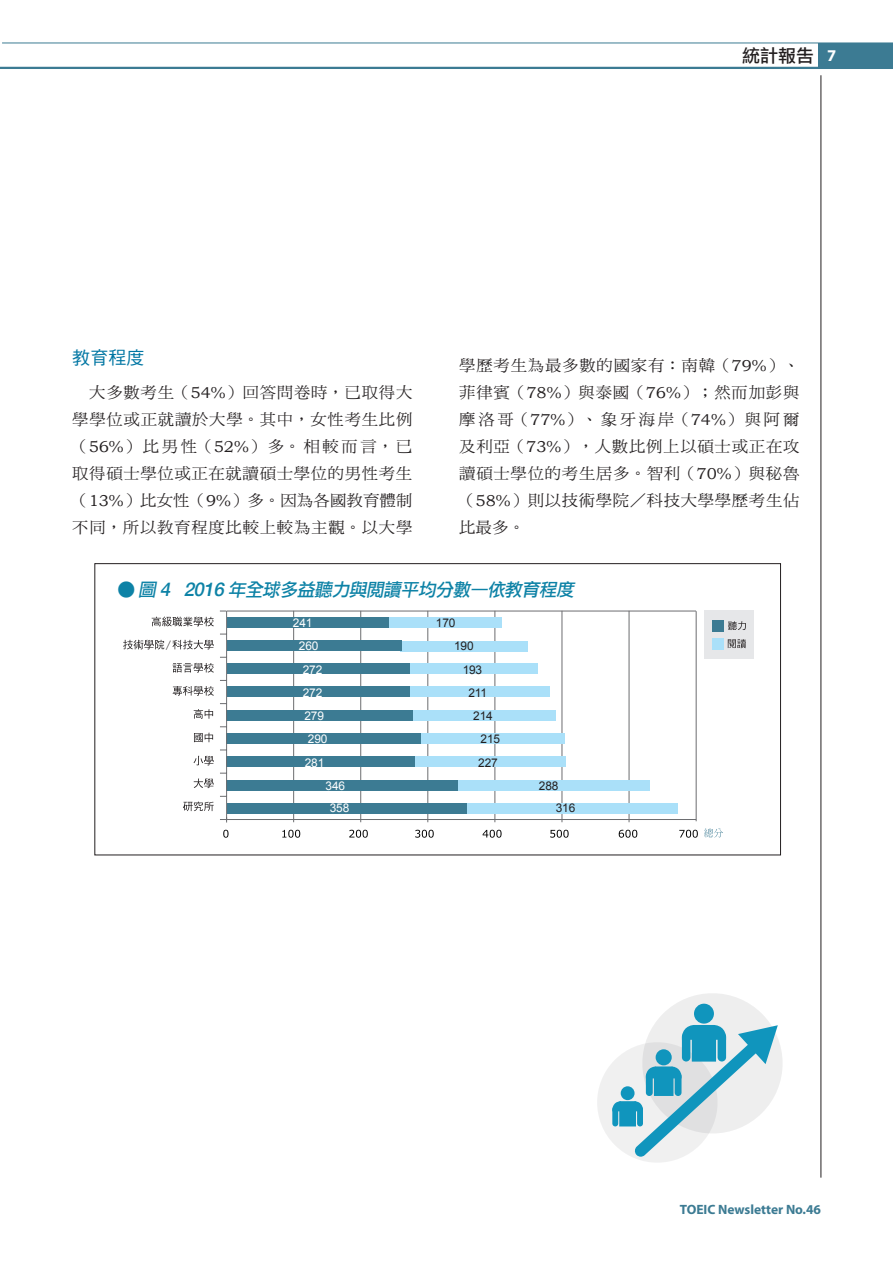
<style>
.page{position:relative;width:893px;height:1263px;background:#fff}
.page>*{position:absolute;margin:0;border:0;box-sizing:border-box;transform-origin:0 0}
.t1{font:italic 18px "DF Li Hei Std W5";color:#0d82a6}
.t2{font:18px "DF Li Hei Std W5";color:#231f20}
.t3{font:18px "DF Hei Std W5";color:#0076a3}
.t4{font:15.75px/27px "DF Ming Std W5";letter-spacing:.04em;color:#231f20;text-align:justify;scale:1.04 1}
.t5{font:700 13.5px "Myriad Pro";color:#3c7b93}
.t6{font:12px "Arial";letter-spacing:-.01em;color:#fff}
.t7{font:12px/22.6px "Arial";letter-spacing:-.01em;color:#231f20}
.t8{font:10.5px "DF Hei Std W3";color:#231f20}
.s1{font-family:"Myriad Pro";font-weight:700;font-size:16.5px;color:#fff}
.s2{font-family:"Bookman Old Style"}
.s3{font-style:normal}
.s4{font-family:"Helvetica Neue";font-weight:500;font-size:18.9px}
</style>
<div class="page">
<hr style="left:821px;top:75px;width:1px;height:1102px;background:#231f20">
<div style="left:819px;top:43px;width:74px;height:25px;background:#3c7b93"></div>
<hr style="left:2px;top:43px;width:891px;height:1px;background:#3c7b93">
<hr style="left:0;top:67px;width:893px;height:2px;background:#3c7b93">
<svg style="left:597px;top:993px;width:185px;height:169px"></svg>
<div style="left:704px;top:611px;width:50px;height:48px;background:#e6e7e9"></div>
<div style="left:712px;top:620px;width:12px;height:12px;background:#3c7b93"></div>
<div style="left:712px;top:638px;width:12px;height:12px;background:#aae0f9"></div>
<svg style="left:728px;top:621px;width:18px;height:9px"></svg>
<svg style="left:728px;top:639px;width:18px;height:9px"></svg>
<hr style="left:227px;top:611px;width:469px;height:1px;background:#6c6d70">
<hr style="left:227px;top:819px;width:469px;height:1px;background:#6c6d70">
<hr style="left:293px;top:611px;width:1px;height:211px;background:#6c6d70">
<hr style="left:360px;top:611px;width:1px;height:211px;background:#6c6d70">
<hr style="left:427px;top:611px;width:1px;height:211px;background:#6c6d70">
<hr style="left:494px;top:611px;width:1px;height:211px;background:#6c6d70">
<hr style="left:562px;top:611px;width:1px;height:211px;background:#6c6d70">
<hr style="left:629px;top:611px;width:1px;height:211px;background:#6c6d70">
<div style="left:466px;top:803px;width:211px;height:11px;background:#aae0f9"></div>
<div style="left:227px;top:803px;width:239px;height:11px;background:#3c7b93"></div>
<div style="left:401px;top:641px;width:127px;height:10px;background:#aae0f9"></div>
<div style="left:227px;top:640px;width:174px;height:11px;background:#3c7b93"></div>
<div style="left:409px;top:663px;width:129px;height:11px;background:#aae0f9"></div>
<div style="left:227px;top:663px;width:182px;height:11px;background:#3c7b93"></div>
<div style="left:409px;top:686px;width:141px;height:11px;background:#aae0f9"></div>
<div style="left:227px;top:686px;width:182px;height:11px;background:#3c7b93"></div>
<div style="left:413px;top:710px;width:143px;height:10px;background:#aae0f9"></div>
<div style="left:227px;top:710px;width:186px;height:10px;background:#3c7b93"></div>
<div style="left:420px;top:733px;width:144px;height:11px;background:#aae0f9"></div>
<div style="left:227px;top:733px;width:194px;height:11px;background:#3c7b93"></div>
<div style="left:414px;top:756px;width:152px;height:11px;background:#aae0f9"></div>
<div style="left:226px;top:756px;width:188px;height:11px;background:#3c7b93"></div>
<div style="left:457px;top:780px;width:193px;height:10px;background:#aae0f9"></div>
<div style="left:227px;top:780px;width:231px;height:10px;background:#3c7b93"></div>
<div style="left:388px;top:617px;width:114px;height:11px;background:#aae0f9"></div>
<div style="left:227px;top:617px;width:161px;height:11px;background:#3c7b93"></div>
<hr style="left:696px;top:611px;width:1px;height:210px;background:#6c6d70">
<hr style="left:226px;top:611px;width:1px;height:209px;background:#6c6d70">
<svg style="left:223px;top:830px;width:6px;height:8px"></svg>
<svg style="left:282px;top:830px;width:18px;height:8px"></svg>
<svg style="left:349px;top:830px;width:19px;height:8px"></svg>
<svg style="left:415px;top:830px;width:19px;height:8px"></svg>
<svg style="left:483px;top:830px;width:19px;height:8px"></svg>
<svg style="left:550px;top:830px;width:19px;height:8px"></svg>
<svg style="left:619px;top:830px;width:18px;height:8px"></svg>
<svg style="left:679px;top:830px;width:19px;height:8px"></svg>
<svg style="left:152px;top:616px;width:62px;height:10px"></svg>
<svg style="left:123px;top:640px;width:41px;height:9px"></svg>
<svg style="left:172px;top:640px;width:42px;height:9px"></svg>
<svg style="left:173px;top:663px;width:41px;height:9px"></svg>
<svg style="left:173px;top:686px;width:41px;height:10px"></svg>
<svg style="left:194px;top:709px;width:19px;height:10px"></svg>
<svg style="left:194px;top:733px;width:19px;height:9px"></svg>
<svg style="left:194px;top:778px;width:20px;height:10px"></svg>
<svg style="left:183px;top:802px;width:31px;height:9px"></svg>
<svg style="left:704px;top:828px;width:19px;height:9px"></svg>
<svg style="left:194px;top:756px;width:20px;height:9px"></svg>
<p class="t2" style="left:742px;top:45px;width:96px">統計報告 <span class="s1">7</span></p>
<p class="t3" style="left:72px;top:347px;width:74px">教育程度</p>
<p class="t4" style="left:72px;top:378px;width:329px;text-indent:17px">大多數考生（<span class="s2">54%</span>）回答問卷時，已取得大學學位或正就讀於大學。其中，女性考生比例（<span class="s2">56%</span>）比男性（<span class="s2">52%</span>）多。相較而言，已取得碩士學位或正在就讀碩士學位的男性考生（<span class="s2">13%</span>）比女性（<span class="s2">9%</span>）多。因為各國教育體制不同，所以教育程度比較上較為主觀。以大學</p>
<p class="t4" style="left:459px;top:351px;width:329px">學歷考生為最多數的國家有：南韓（<span class="s2">79%</span>）、菲律賓（<span class="s2">78%</span>）與泰國（<span class="s2">76%</span>）；然而加彭與摩洛哥（<span class="s2">77%</span>）、象牙海岸（<span class="s2">74%</span>）與阿爾及利亞（<span class="s2">73%</span>），人數比例上以碩士或正在攻讀碩士學位的考生居多。智利（<span class="s2">70%</span>）與秘魯（<span class="s2">58%</span>）則以技術學院／科技大學學歷考生佔比最多。</p>
<p class="t1" style="left:117px;top:579px;width:461px"><span class="s3">●</span> 圖 <span class="s4">4 2016</span> 年全球多益聽力與閱讀平均分數—依教育程度</p>
<p class="t6" style="left:293px;top:615px;width:21px">241</p>
<p class="t6" style="left:299px;top:638px;width:21px">260</p>
<p class="t6" style="left:303px;top:661px;width:21px">272</p>
<p class="t6" style="left:303px;top:684px;width:21px">272</p>
<p class="t6" style="left:304px;top:708px;width:21px">279</p>
<p class="t6" style="left:308px;top:731px;width:21px">290</p>
<p class="t6" style="left:305px;top:755px;width:21px">281</p>
<p class="t6" style="left:326px;top:778px;width:21px">346</p>
<p class="t6" style="left:330px;top:800px;width:21px">358</p>
<p class="t7" style="left:436px;top:612px;width:21px">170</p>
<p class="t8" style="left:166px;top:639px;width:7px">/</p>
<p class="t7" style="left:454px;top:635px;width:21px">190</p>
<p class="t7" style="left:463px;top:658px;width:21px">193</p>
<p class="t7" style="left:468px;top:681px;width:20px">211</p>
<p class="t7" style="left:473px;top:704px;width:21px">214</p>
<p class="t7" style="left:480px;top:727px;width:21px">215</p>
<p class="t7" style="left:478px;top:751px;width:21px">227</p>
<p class="t7" style="left:556px;top:774px;width:21px;text-indent:-17px">288<br>316</p>
<p class="t5" style="left:680px;top:1201px;width:143px">TOEIC Newsletter No.46</p>
</div>
